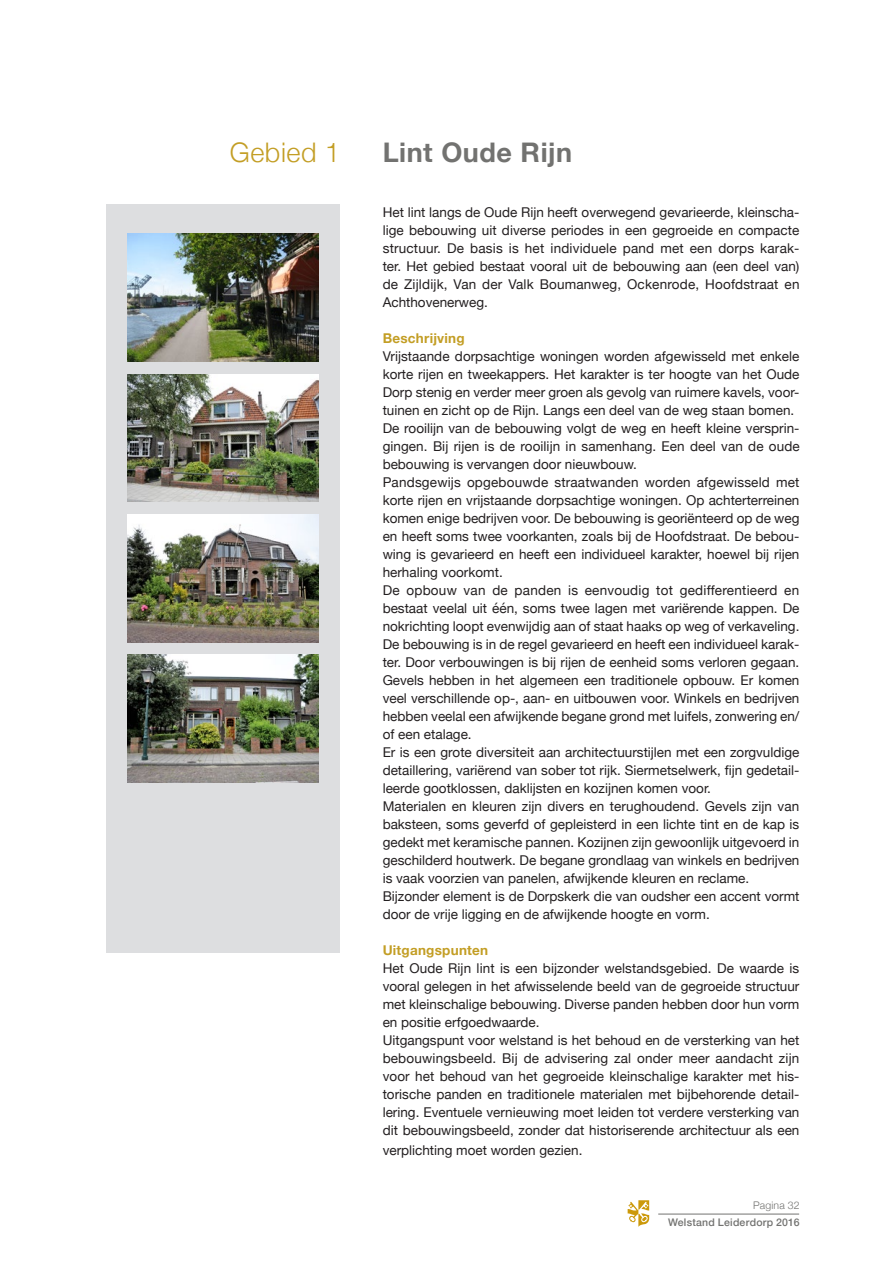
<style>
.page{position:relative;width:893px;height:1263px;background:#fff}
.page>*{position:absolute;margin:0;border:0;box-sizing:border-box;transform-origin:0 0}
.t1{font:700 27px "Helvetica Neue";letter-spacing:.02em;color:#727270}
.leiderdorp_kop_geb{font:300 27px "Helvetica Neue";letter-spacing:.02em;color:#c39e25}
.leiderdorp_tekst_p{font:13.5px/18px "Helvetica Neue";color:#231f20;text-align:justify}
.leiderdorp_tussenk{font:700 13.5px "Helvetica Neue";letter-spacing:.015em;color:#c39e25}
.t2{font:500 10.5px "Helvetica Neue";letter-spacing:.02em;color:#727270}
.t3{font:300 10.5px "Helvetica Neue";letter-spacing:.02em;color:#727270}
</style>
<div class="page">
<hr style="left:658px;top:1214px;width:141px;height:1px;background:#727270">
<svg style="left:628px;top:1200px;width:21px;height:27px"></svg>
<div style="left:106px;top:204px;width:234px;height:748px;background:#dddee0"></div>
<img style="left:128px;top:234px;width:191px;height:127px">
<img style="left:128px;top:374px;width:191px;height:128px">
<img style="left:128px;top:655px;width:191px;height:127px">
<img style="left:128px;top:514px;width:191px;height:128px">
<p class="leiderdorp_kop_geb" style="left:230px;top:131px;width:112px">Gebied 1</p>
<p class="t1" style="left:383px;top:132px;width:191px">Lint Oude Rijn</p>
<p class="leiderdorp_tekst_p" style="left:383px;top:204px;width:418px">Het lint langs de Oude Rijn heeft overwegend gevarieerde, kleinscha&shy;lige bebouwing uit diverse periodes in een gegroeide en compacte structuur. De basis is het individuele pand met een dorps karak&shy;ter. Het gebied bestaat vooral uit de bebouwing aan (een deel van) de Zijldijk, Van der Valk Boumanweg, Ockenrode, Hoofdstraat en Achthovenerweg.</p>
<p class="leiderdorp_tussenk" style="left:383px;top:328px;width:84px">Beschrijving</p>
<p class="leiderdorp_tekst_p" style="left:383px;top:348px;width:418px">Vrijstaande dorpsachtige woningen worden afgewisseld met enkele korte rijen en tweekappers. Het karakter is ter hoogte van het Oude Dorp stenig en verder meer groen als gevolg van ruimere kavels, voor&shy;tuinen en zicht op de Rijn. Langs een deel van de weg staan bomen.</p>
<p class="leiderdorp_tekst_p" style="left:383px;top:420px;width:418px">De rooilijn van de bebouwing volgt de weg en heeft kleine versprin&shy;gingen. Bij rijen is de rooilijn in samenhang. Een deel van de oude bebouwing is vervangen door nieuwbouw.</p>
<p class="leiderdorp_tekst_p" style="left:383px;top:474px;width:418px">Pandsgewijs opgebouwde straatwanden worden afgewisseld met korte rijen en vrijstaande dorpsachtige woningen. Op achterterreinen komen enige bedrijven voor. De bebouwing is georiënteerd op de weg en heeft soms twee voorkanten, zoals bij de Hoofdstraat. De bebou&shy;wing is gevarieerd en heeft een individueel karakter, hoewel bij rijen herhaling voorkomt.</p>
<p class="leiderdorp_tekst_p" style="left:383px;top:582px;width:418px">De opbouw van de panden is eenvoudig tot gedifferentieerd en bestaat veelal uit één, soms twee lagen met variërende kappen. De nokrichting loopt evenwijdig aan of staat haaks op weg of verkaveling.<br>De bebouwing is in de regel gevarieerd en heeft een individueel karak&shy;ter. Door verbouwingen is bij rijen de eenheid soms verloren gegaan.<br>Gevels hebben in het algemeen een traditionele opbouw. Er komen veel verschillende op-, aan- en uitbouwen voor. Winkels en bedrijven hebben veelal een afwijkende begane grond met luifels, zonwering en/ of een etalage.</p>
<p class="leiderdorp_tekst_p" style="left:383px;top:744px;width:418px">Er is een grote diversiteit aan architectuurstijlen met een zorgvuldige detaillering, variërend van sober tot rijk. Siermetselwerk, fijn gedetail&shy;leerde gootklossen, daklijsten en kozijnen komen voor.</p>
<p class="leiderdorp_tekst_p" style="left:383px;top:798px;width:418px">Materialen en kleuren zijn divers en terughoudend. Gevels zijn van baksteen, soms geverfd of gepleisterd in een lichte tint en de kap is gedekt met keramische pannen. Kozijnen zijn gewoonlijk uitgevoerd in geschilderd houtwerk. De begane grondlaag van winkels en bedrijven is vaak voorzien van panelen, afwijkende kleuren en reclame.</p>
<p class="leiderdorp_tekst_p" style="left:383px;top:888px;width:418px">Bijzonder element is de Dorpskerk die van oudsher een accent vormt door de vrije ligging en de afwijkende hoogte en vorm.</p>
<p class="leiderdorp_tussenk" style="left:383px;top:940px;width:107px">Uitgangspunten</p>
<p class="leiderdorp_tekst_p" style="left:383px;top:960px;width:418px">Het Oude Rijn lint is een bijzonder welstandsgebied. De waarde is vooral gelegen in het afwisselende beeld van de gegroeide structuur met kleinschalige bebouwing. Diverse panden hebben door hun vorm en positie erfgoedwaarde.</p>
<p class="leiderdorp_tekst_p" style="left:383px;top:1032px;width:418px">Uitgangspunt voor welstand is het behoud en de versterking van het bebouwingsbeeld. Bij de advisering zal onder meer aandacht zijn voor het behoud van het gegroeide kleinschalige karakter met his&shy;torische panden en traditionele materialen met bijbehorende detail&shy;lering. Eventuele vernieuwing moet leiden tot verdere versterking van dit bebouwingsbeeld, zonder dat historiserende architectuur als een</p>
<p class="leiderdorp_tekst_p" style="left:383px;top:1141px;width:201px">verplichting moet worden gezien.</p>
<p class="t3" style="left:753px;top:1196px;width:48px">Pagina 32</p>
<p class="t2" style="left:668px;top:1214px;width:133px">Welstand Leiderdorp 2016</p>
</div>
